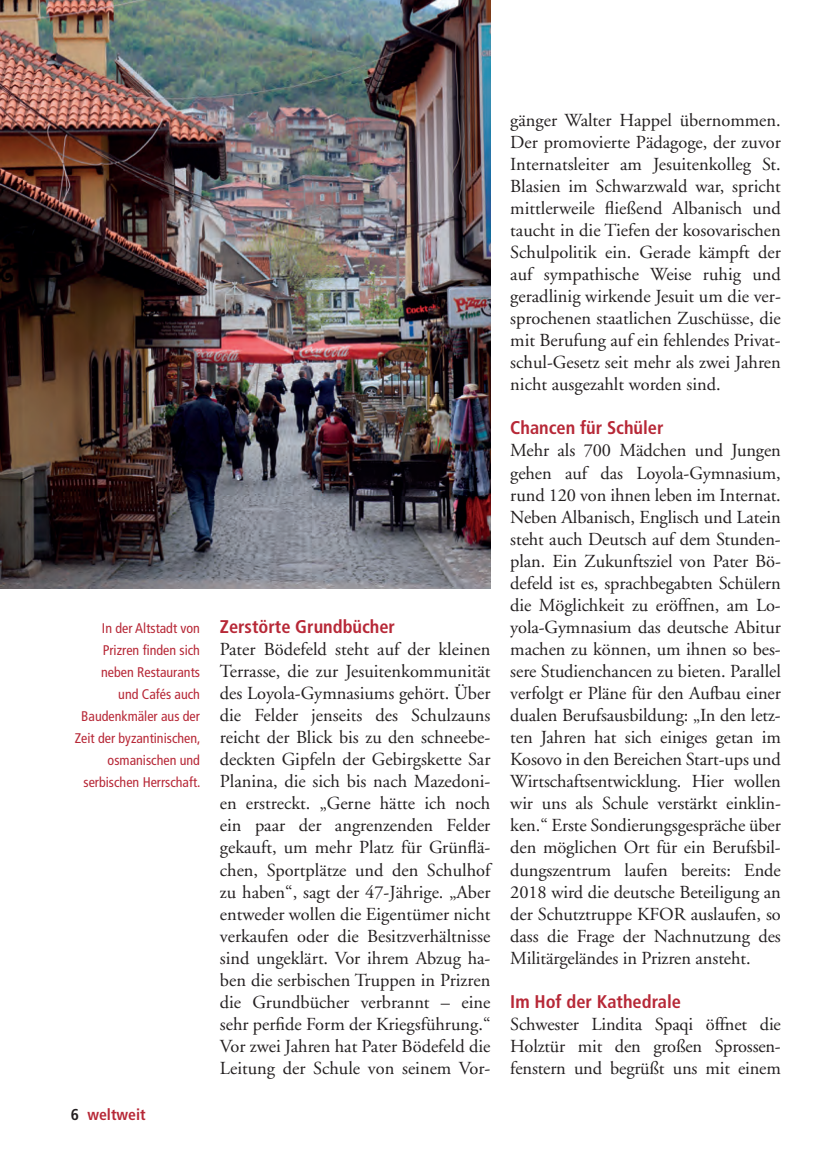
<style>
.page{position:relative;width:827px;height:1154px;background:#fff}
.page>*{position:absolute;margin:0;border:0;box-sizing:border-box;transform-origin:0 0}
.t1{font:18.38px/22.1px "Adobe Garamond";letter-spacing:-.005em;color:#231f20;text-align:justify}
.t2{font:700 condensed 18.38px "Frutiger";color:#b72837}
.t3{font:700 condensed 15.75px "Frutiger";color:#b72837}
.t4{font:condensed 14px/22.1px "Frutiger";color:#b72837;text-align:right}
.s1{color:#231f20}
</style>
<div class="page">
<img style="left:0;top:0;width:490px;height:589px">
<p class="t4" style="left:75px;top:617px;width:127px">In der Altstadt von<br>Prizren finden sich neben Restaurants<br>und Cafés auch<br>Baudenkmäler aus der<br>Zeit der byzantinischen, osmanischen und serbischen Herrschaft.</p>
<p class="t3" style="left:71px;top:1105px;width:76px"><span class="s1">6</span> weltweit</p>
<p class="t2" style="left:220px;top:616px;width:177px">Zerstörte Grundbücher</p>
<p class="t1" style="left:220px;top:638px;width:272px">Pater Bödefeld steht auf der kleinen Terrasse, die zur Jesuitenkommunität des Loyola-Gymnasiums gehört. Über die Felder jenseits des Schulzauns reicht der Blick bis zu den schneebe&shy;deckten Gipfeln der Gebirgskette Sar Planina, die sich bis nach Mazedoni&shy;en erstreckt. „Gerne hätte ich noch ein paar der angrenzenden Felder gekauft, um mehr Platz für Grünflä&shy;chen, Sportplätze und den Schulhof zu haben“, sagt der 47-Jährige. „Aber entweder wollen die Eigentümer nicht verkaufen oder die Besitzverhältnisse sind ungeklärt. Vor ihrem Abzug ha&shy;ben die serbischen Truppen in Prizren die Grundbücher verbrannt – eine sehr perfide Form der Kriegsführung.“ Vor zwei Jahren hat Pater Bödefeld die Leitung der Schule von seinem Vor-</p>
<p class="t1" style="left:510px;top:109px;width:272px">gänger Walter Happel übernommen.<br>Der promovierte Pädagoge, der zuvor Internatsleiter am Jesuitenkolleg St.<br>Blasien im Schwarzwald war, spricht mittlerweile fließend Albanisch und taucht in die Tiefen der kosovarischen Schulpolitik ein. Gerade kämpft der auf sympathische Weise ruhig und geradlinig wirkende Jesuit um die ver&shy;sprochenen staatlichen Zuschüsse, die mit Berufung auf ein fehlendes Privat&shy;schul-Gesetz seit mehr als zwei Jahren nicht ausgezahlt worden sind.</p>
<p class="t2" style="left:510px;top:417px;width:155px">Chancen für Schüler</p>
<p class="t1" style="left:510px;top:440px;width:272px">Mehr als 700 Mädchen und Jungen gehen auf das Loyola-Gymnasium, rund 120 von ihnen leben im Internat.<br>Neben Albanisch, Englisch und Latein steht auch Deutsch auf dem Stunden&shy;plan. Ein Zukunftsziel von Pater Bö&shy;defeld ist es, sprachbegabten Schülern die Möglichkeit zu eröffnen, am Lo&shy;yola-Gymnasium das deutsche Abitur machen zu können, um ihnen so bes&shy;sere Studienchancen zu bieten. Parallel verfolgt er Pläne für den Aufbau einer dualen Berufsausbildung: „In den letz&shy;ten Jahren hat sich einiges getan im Kosovo in den Bereichen Start-ups und Wirtschaftsentwicklung. Hier wollen wir uns als Schule verstärkt einklin&shy;ken.“ Erste Sondierungsgespräche über den möglichen Ort für ein Berufsbil&shy;dungszentrum laufen bereits: Ende 2018 wird die deutsche Beteiligung an der Schutztruppe KFOR auslaufen, so dass die Frage der Nachnutzung des Militärgeländes in Prizren ansteht.</p>
<p class="t2" style="left:510px;top:990px;width:172px">Im Hof der Kathedrale</p>
<p class="t1" style="left:510px;top:1013px;width:272px">Schwester Lindita Spaqi öffnet die Holztür mit den großen Sprossen&shy;fenstern und begrüßt uns mit einem</p>
</div>
